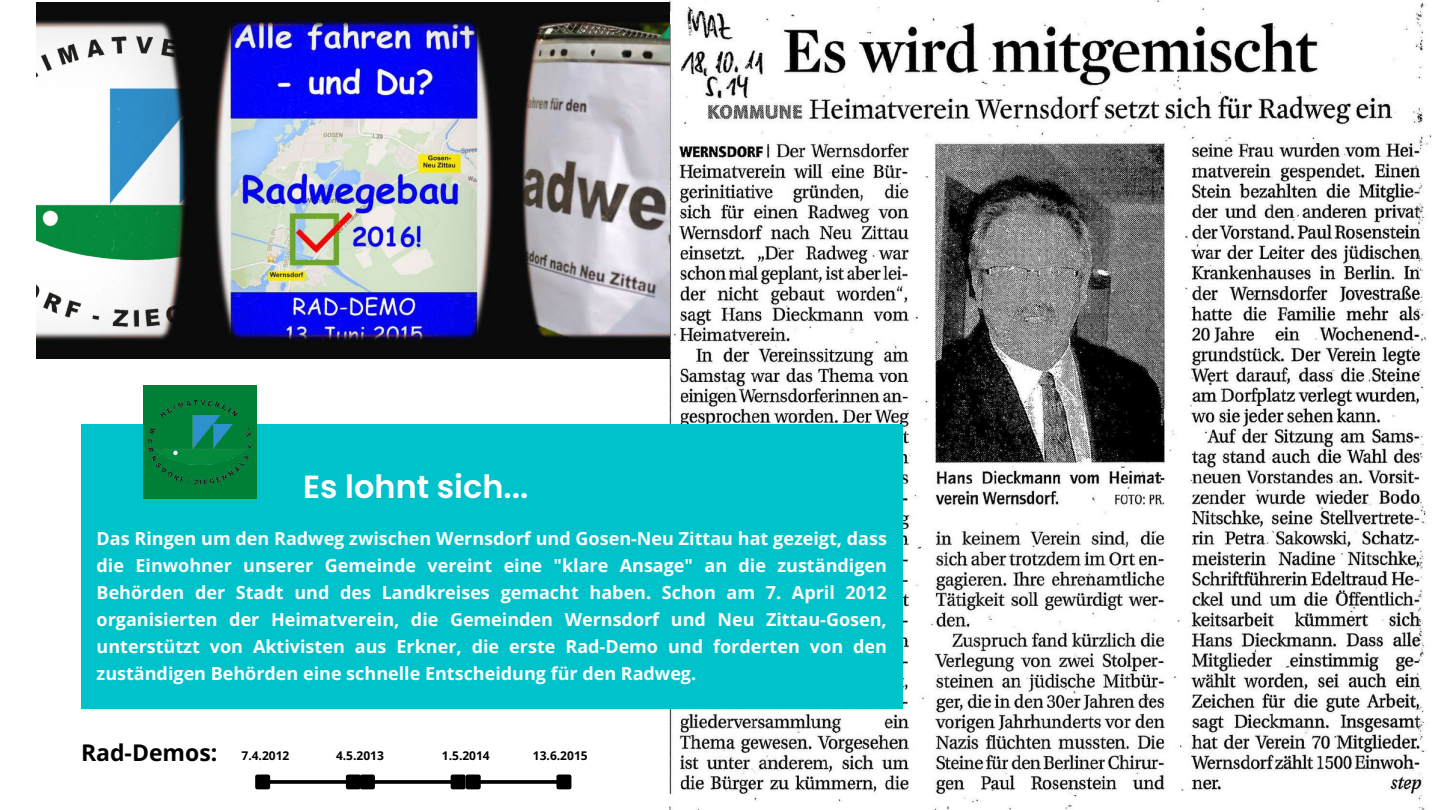
<style>
.page{position:relative;width:1440px;height:810px;background:#fff}
.page>*{position:absolute;margin:0;border:0;box-sizing:border-box;transform-origin:0 0}
.t1{font:600 32px "Poppins";color:#fff}
.t2{font:700 23px "Open Sans";color:#000}
.t3{font:700 18px/27px "Open Sans";color:#fff;text-align:justify}
.t4{font:700 12px "Open Sans";color:#000}
</style>
<div class="page">
<img style="left:670px;top:0;width:762px;height:810px">
<div style="left:81px;top:424px;width:822px;height:284px;background:#00c2cb"></div>
<div style="left:143px;top:385px;width:114px;height:114px;background:#008037"></div>
<img style="left:37px;top:3px;width:633px;height:355px">
<svg style="left:270px;top:780px;width:76px;height:4px"></svg>
<div style="left:257px;top:776px;width:11px;height:12px;background:#000"></div>
<div style="left:255px;top:775px;width:15px;height:14px;border:4px solid #000"></div>
<div style="left:348px;top:776px;width:11px;height:12px;background:#000"></div>
<div style="left:346px;top:775px;width:15px;height:14px;border:4px solid #000"></div>
<svg style="left:375px;top:780px;width:76px;height:4px"></svg>
<div style="left:362px;top:776px;width:11px;height:12px;background:#000"></div>
<div style="left:360px;top:775px;width:15px;height:14px;border:4px solid #000"></div>
<div style="left:453px;top:776px;width:11px;height:12px;background:#000"></div>
<div style="left:451px;top:775px;width:15px;height:14px;border:4px solid #000"></div>
<svg style="left:481px;top:780px;width:75px;height:4px"></svg>
<div style="left:468px;top:776px;width:11px;height:12px;background:#000"></div>
<div style="left:466px;top:775px;width:15px;height:14px;border:4px solid #000"></div>
<div style="left:558px;top:776px;width:12px;height:12px;background:#000"></div>
<div style="left:556px;top:775px;width:15px;height:14px;border:4px solid #000"></div>
<img style="left:147px;top:399px;width:105px;height:86px">
<h1 class="t1" style="left:303px;top:464px;width:227px">Es lohnt sich...</h1>
<p class="t3" style="left:97px;top:525px;width:792px">Das Ringen um den Radweg zwischen Wernsdorf und Gosen-Neu Zittau hat gezeigt, dass die Einwohner unserer Gemeinde vereint eine "klare Ansage" an die zuständigen Behörden der Stadt und des Landkreises gemacht haben. Schon am 7. April 2012 organisierten der Heimatverein, die Gemeinden Wernsdorf und Neu Zittau-Gosen, unterstützt von Aktivisten aus Erkner, die erste Rad-Demo und forderten von den zuständigen Behörden eine schnelle Entscheidung für den Radweg.</p>
<p class="t2" style="left:81px;top:737px;width:138px">Rad-Demos:</p>
<p class="t4" style="left:242px;top:747px;width:49px">7.4.2012</p>
<p class="t4" style="left:336px;top:747px;width:49px">4.5.2013</p>
<p class="t4" style="left:442px;top:747px;width:49px">1.5.2014</p>
<p class="t4" style="left:533px;top:747px;width:56px">13.6.2015</p>
</div>
